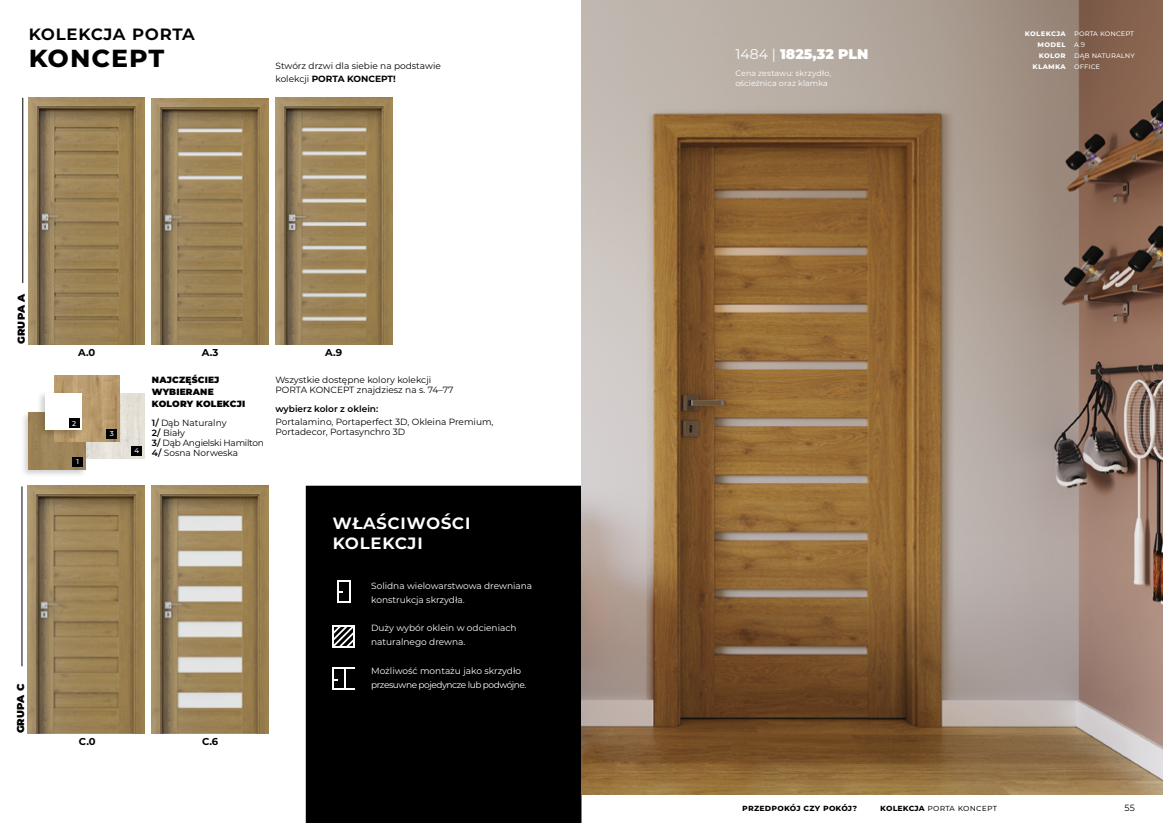
<style>
.page{position:relative;width:1163px;height:823px;background:#fff}
.page>*{position:absolute;margin:0;border:0;box-sizing:border-box;transform-origin:0 0}
.t1{font:700 30px "Montserrat";letter-spacing:.02em;color:#000}
.t2{font:600 20px/20px "Montserrat";letter-spacing:.02em;color:#fff}
.t3{font:600 20px "Montserrat";letter-spacing:.02em;color:#000}
.t4{font:900 14px "Montserrat";color:#fff}
.t5{font:700 10px "Montserrat";color:#000}
.t6{font:900 10px "Montserrat";letter-spacing:.02em;color:#000}
.t7{font:9px/10px "Montserrat";color:#000}
.t8{font:9px/14px "Montserrat";color:#fff}
.t9{font:900 9px/12px "Montserrat";letter-spacing:.02em;color:#000}
.t10{font:600 9px "Montserrat";color:#000}
.t11{font:9px "Montserrat";letter-spacing:.02em;color:#000}
.t12{font:700 9px "Montserrat";letter-spacing:.02em;color:#000}
.t13{font:8px/11px "Montserrat";color:#fff}
.t14{font:700 8px/11px "Montserrat";letter-spacing:.04em;color:#fff;text-align:right}
.t15{font:500 7px "Montserrat";color:#fff}
.s1{font-weight:700}
.s2{font-weight:600}
.s3{font-weight:400}
.s4{font-size:7px}
</style>
<div class="page">
<div style="left:306px;top:485px;width:275px;height:337px;background:#000"></div>
<img style="left:28px;top:97px;width:117px;height:247px">
<img style="left:152px;top:98px;width:116px;height:246px">
<img style="left:275px;top:98px;width:117px;height:246px">
<img style="left:581px;top:0;width:581px;height:794px">
<svg style="left:332px;top:626px;width:23px;height:19px"></svg>
<hr style="left:332px;top:624px;width:23px;height:2px;background:#fff">
<hr style="left:332px;top:645px;width:23px;height:2px;background:#fff">
<hr style="left:332px;top:667px;width:2px;height:22px;background:#fff">
<hr style="left:344px;top:667px;width:2px;height:22px;background:#fff">
<hr style="left:332px;top:666px;width:23px;height:2px;background:#fff">
<hr style="left:332px;top:687px;width:23px;height:2px;background:#fff">
<img style="left:28px;top:485px;width:116px;height:247px">
<img style="left:152px;top:485px;width:116px;height:247px">
<img style="left:87px;top:393px;width:57px;height:65px">
<div style="left:20px;top:410px;width:67px;height:67px;background:#000;opacity:.2"></div>
<div style="left:28px;top:412px;width:57px;height:57px;background:#9e8458"></div>
<img style="left:54px;top:375px;width:65px;height:66px">
<div style="left:37px;top:390px;width:48px;height:48px;background:#000;opacity:.2"></div>
<div style="left:45px;top:393px;width:36px;height:37px;background:#fff"></div>
<div style="left:69px;top:418px;width:10px;height:10px;background:#000"></div>
<div style="left:107px;top:429px;width:10px;height:9px;background:#000"></div>
<div style="left:132px;top:446px;width:10px;height:10px;background:#000"></div>
<hr style="left:23px;top:98px;width:1px;height:185px;background:#000">
<hr style="left:22px;top:486px;width:1px;height:180px;background:#000">
<div style="left:73px;top:457px;width:10px;height:9px;background:#000"></div>
<hr style="left:337px;top:580px;width:2px;height:22px;background:#fff">
<hr style="left:348px;top:580px;width:2px;height:22px;background:#fff">
<h2 class="t3" style="left:28px;top:18px;width:168px">kolekcja porta</h2>
<h1 class="t1" style="left:28px;top:35px;width:137px">koncept</h1>
<p class="t7" style="left:275px;top:59px;width:167px;line-height:13px">Stwórz drzwi dla siebie na podstawie kolekcji <span class="s1">PORTA KONCEPT!</span></p>
<p class="t6" style="left:14px;top:344px;width:52px;rotate:-90deg">GRUPA A</p>
<p class="t5" style="left:78px;top:345px;width:19px">A.0</p>
<p class="t5" style="left:202px;top:345px;width:18px">A.3</p>
<p class="t5" style="left:325px;top:345px;width:18px">A.9</p>
<p class="t6" style="left:13px;top:733px;width:51px;rotate:-90deg">GRUPA C</p>
<p class="t15" style="left:72px;top:418px;width:6px">2</p>
<p class="t15" style="left:77px;top:456px;width:4px">1</p>
<p class="t15" style="left:110px;top:428px;width:6px">3</p>
<p class="t15" style="left:134px;top:446px;width:6px">4</p>
<p class="t9" style="left:152px;top:372px;width:95px">NAJCZĘŚCIEJ<br>WYBIERANE<br>KOLORY KOLEKCJI</p>
<p class="t7" style="left:152px;top:417px;width:113px"><span class="s2">1/</span> Dąb Naturalny<br><span class="s2">2/</span> Biały<br><span class="s2">3/</span> Dąb Angielski Hamilton<br><span class="s2">4/</span> Sosna Norweska</p>
<p class="t7" style="left:275px;top:374px;width:179px">Wszystkie dostępne kolory kolekcji<br>PORTA KONCEPT znajdziesz na s. 74–77</p>
<p class="t10" style="left:275px;top:402px;width:104px">wybierz kolor z oklein:</p>
<p class="t7" style="left:275px;top:416px;width:219px">Portalamino, Portaperfect 3D, Okleina Premium,<br>Portadecor, Portasynchro 3D</p>
<p class="t5" style="left:79px;top:734px;width:18px">C.0</p>
<p class="t5" style="left:202px;top:734px;width:18px">C.6</p>
<h2 class="t2" style="left:332px;top:510px;width:140px">właściwości kolekcji</h2>
<p class="t8" style="left:371px;top:578px;width:162px">Solidna wielowarstwowa drewniana konstrukcja skrzydła.</p>
<p class="t8" style="left:371px;top:620px;width:147px">Duży wybór oklein w odcieniach naturalnego drewna.</p>
<p class="t8" style="left:371px;top:662px;width:157px">Możliwość montażu jako skrzydło przesuwne pojedyncze lub podwójne.</p>
<h3 class="t4" style="left:735px;top:44px;width:134px"><span class="s3">1484 |</span> 1825,32 PLN</h3>
<p class="t13" style="left:735px;top:68px;width:97px;line-height:10px">Cena zestawu: skrzydło, ościeżnica oraz klamka</p>
<p class="t14" style="left:1024px;top:27px;width:42px">kol ekcja model kolor klamka</p>
<p class="t13" style="left:1073px;top:27px;width:62px">porta koncept a.<span class="s4">9<br></span>dąb naturalny office</p>
<p class="t12" style="left:742px;top:800px;width:116px">przedpokój czy pokój?</p>
<p class="t11" style="left:880px;top:800px;width:118px"><span class="s1">kolekcja</span> porta koncept</p>
<p class="t7" style="left:1124px;top:801px;width:12px">55</p>
</div>
